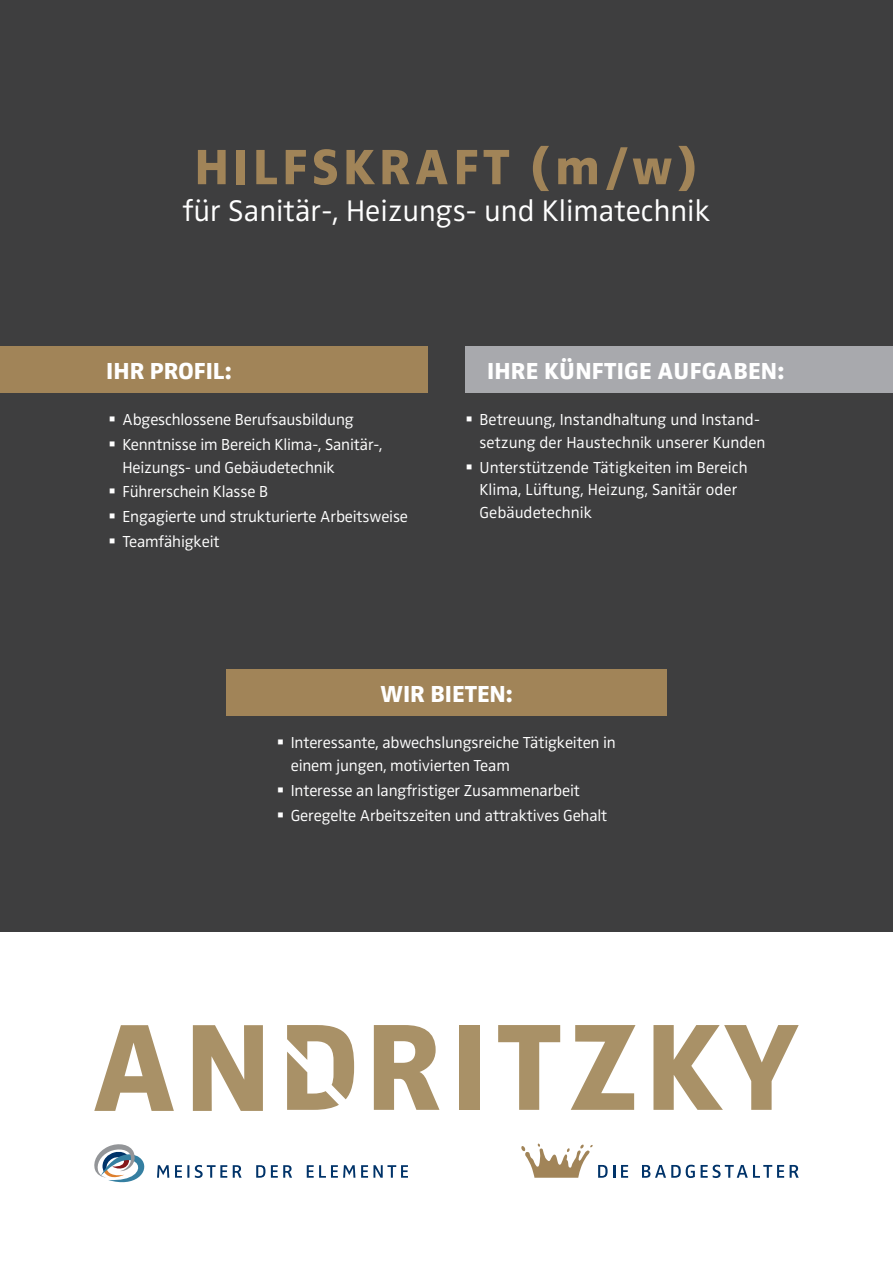
<style>
.page{position:relative;width:893px;height:1263px;background:#fff}
.page>*{position:absolute;margin:0;border:0;box-sizing:border-box;transform-origin:0 0}
.HL{font:800 51.45px "Zwo OT";letter-spacing:.08em;color:#a18458}
.HL-2{font:300 30.9px "Zwo OT";color:#fff}
.Fließtext{font:800 24px "Zwo OT";letter-spacing:.01em;color:#fff}
.t1{font:300 16.5px/22.5px "Zwo OT";letter-spacing:-.01em;color:#fff}
</style>
<div class="page">
<div style="left:0;top:0;width:893px;height:931px;background:#3e3e3f"></div>
<svg style="left:374px;top:1025px;width:65px;height:85px"></svg>
<div style="left:459px;top:1025px;width:21px;height:85px;background:#a99167"></div>
<svg style="left:498px;top:1025px;width:62px;height:85px"></svg>
<svg style="left:571px;top:1025px;width:64px;height:85px"></svg>
<svg style="left:653px;top:1025px;width:146px;height:85px"></svg>
<svg style="left:287px;top:1025px;width:67px;height:85px"></svg>
<svg style="left:94px;top:1025px;width:80px;height:86px"></svg>
<svg style="left:193px;top:1025px;width:70px;height:86px"></svg>
<svg style="left:94px;top:1144px;width:314px;height:38px"></svg>
<svg style="left:521px;top:1143px;width:94px;height:35px"></svg>
<svg style="left:621px;top:1165px;width:7px;height:13px"></svg>
<svg style="left:642px;top:1165px;width:53px;height:13px"></svg>
<svg style="left:701px;top:1165px;width:83px;height:13px"></svg>
<svg style="left:790px;top:1165px;width:9px;height:13px"></svg>
<div style="left:0;top:346px;width:427px;height:47px;background:#a18458"></div>
<div style="left:226px;top:669px;width:440px;height:47px;background:#a18458"></div>
<div style="left:466px;top:346px;width:427px;height:47px;background:#a8a9ad"></div>
<p class="HL" style="left:194px;top:137px;width:506px">HILFSKRAFT (m/w)</p>
<p class="HL-2" style="left:183px;top:193px;width:529px">für Sanitär-, Heizungs- und Klimatechnik</p>
<p class="Fließtext" style="left:106px;top:356px;width:126px">IHR PROFIL:</p>
<p class="t1" style="left:122px;top:409px;width:233px">Abgeschlossene Berufsausbildung</p>
<p class="t1" style="left:122px;top:434px;width:262px">Kenntnisse im Bereich Klima-, Sanitär-,<br>Heizungs- und Gebäudetechnik</p>
<p class="t1" style="left:122px;top:481px;width:147px">Führerschein Klasse B</p>
<p class="t1" style="left:122px;top:506px;width:287px">Engagierte und strukturierte Arbeitsweise</p>
<p class="t1" style="left:122px;top:531px;width:99px">Teamfähigkeit</p>
<p class="Fließtext" style="left:487px;top:356px;width:298px">IHRE KÜNFTIGE AUFGABEN:</p>
<p class="t1" style="left:480px;top:409px;width:287px">Betreuung, Instandhaltung und Instand&shy;setzung der Haustechnik unserer Kunden</p>
<p class="t1" style="left:480px;top:456px;width:270px">Unterstützende Tätigkeiten im Bereich<br>Klima, Lüftung, Heizung, Sanitär oder<br>Gebäudetechnik</p>
<p class="Fließtext" style="left:380px;top:679px;width:134px">WIR BIETEN:</p>
<p class="t1" style="left:291px;top:732px;width:327px">Interessante, abwechslungsreiche Tätigkeiten in einem jungen, motivierten Team</p>
<p class="t1" style="left:291px;top:779px;width:291px">Interesse an langfristiger Zusammenarbeit</p>
<p class="t1" style="left:291px;top:804px;width:318px">Geregelte Arbeitszeiten und attraktives Gehalt</p>
</div>
